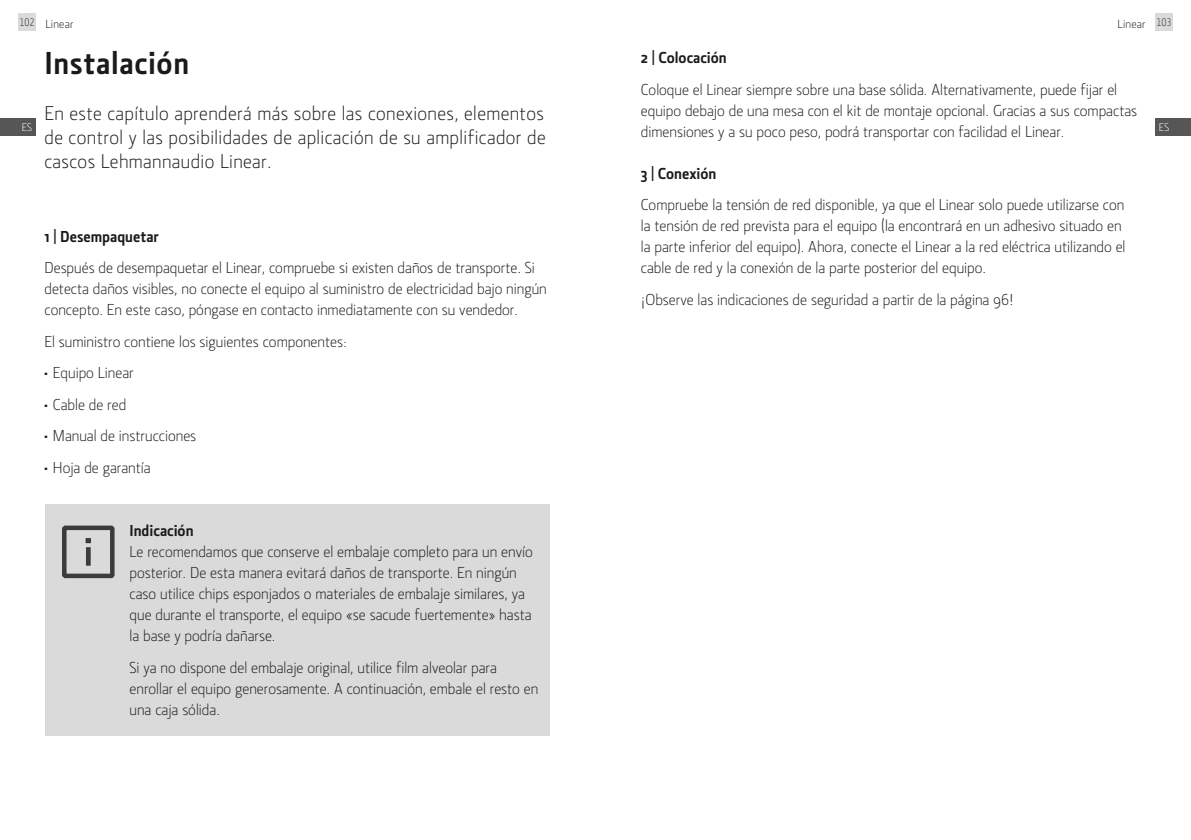
<style>
.page{position:relative;width:1191px;height:840px;background:#fff}
.page>*{position:absolute;margin:0;border:0;box-sizing:border-box;transform-origin:0 0}
.t1{font:700 32px "Section";letter-spacing:.02em;color:#1a1a18}
.t2{font:300 20px/24px "Section";letter-spacing:.02em;color:#1a1a18;text-align:justify}
.t3{font:300 16px/21px "Section";color:#1a1a18}
.t4{font:700 16px "Section";color:#1a1a18}
.t5{font:300 12px "Section";letter-spacing:.02em;color:#1a1a18}
.t6{font:11px "Section Light Caps";color:#fff}
.t7{font:300 4.8px "Section";color:#1a1a18}
.s1{font-family:"Section Light Caps";font-weight:400;font-size:11px}
</style>
<div class="page">
<div style="left:45px;top:504px;width:505px;height:231px;background:#dadada"></div>
<svg style="left:62px;top:525px;width:53px;height:53px"></svg>
<div style="left:18px;top:14px;width:17px;height:17px;background:#dadada"></div>
<div style="left:0;top:118px;width:35px;height:17px;background:#565656"></div>
<div style="left:1155px;top:14px;width:17px;height:17px;background:#dadada"></div>
<div style="left:1155px;top:118px;width:36px;height:17px;background:#565656"></div>
<p class="t5" style="left:19px;top:17px;width:56px"><span class="s1">102</span> Linear</p>
<p class="t6" style="left:22px;top:121px;width:12px">ES</p>
<h1 class="t1" style="left:44px;top:44px;width:146px">Instalación</h1>
<p class="t2" style="left:44px;top:101px;width:503px">En este capítulo aprenderá más sobre las conexiones, elementos de control y las posibilidades de aplicación de su amplificador de cascos Lehmannaudio Linear.</p>
<p class="t4" style="left:44px;top:227px;width:116px">1 | Desempaquetar</p>
<p class="t3" style="left:44px;top:257px;width:504px">Después de desempaquetar el Linear, compruebe si existen daños de transporte. Si detecta daños visibles, no conecte el equipo al suministro de electricidad bajo ningún concepto. En este caso, póngase en contacto inmediatamente con su vendedor.</p>
<p class="t3" style="left:44px;top:331px;width:304px">El suministro contiene los siguientes componentes:</p>
<p class="t7" style="left:44px;top:371px;width:5px">≠</p>
<p class="t3" style="left:53px;top:362px;width:82px">Equipo Linear</p>
<p class="t7" style="left:44px;top:402px;width:5px">≠</p>
<p class="t3" style="left:53px;top:394px;width:75px">Cable de red</p>
<p class="t7" style="left:44px;top:434px;width:5px">≠</p>
<p class="t3" style="left:53px;top:425px;width:145px">Manual de instrucciones</p>
<p class="t7" style="left:44px;top:465px;width:5px">≠</p>
<p class="t3" style="left:53px;top:457px;width:99px">Hoja de garantía</p>
<p class="t4" style="left:130px;top:521px;width:65px">Indicación</p>
<p class="t3" style="left:130px;top:541px;width:405px">Le recomendamos que conserve el embalaje completo para un envío posterior. De esta manera evitará daños de transporte. En ningún caso utilice chips esponjados o materiales de embalaje similares, ya que durante el transporte, el equipo «se sacude fuertemente» hasta la base y podría dañarse.</p>
<p class="t3" style="left:130px;top:656px;width:410px">Si ya no dispone del embalaje original, utilice film alveolar para enrollar el equipo generosamente. A continuación, embale el resto en una caja sólida.</p>
<p class="t5" style="left:1117px;top:17px;width:56px">Linear <span class="s1">103</span></p>
<p class="t4" style="left:641px;top:48px;width:87px">2 | Colocación</p>
<p class="t3" style="left:641px;top:79px;width:498px">Coloque el Linear siempre sobre una base sólida. Alternativamente, puede fijar el equipo debajo de una mesa con el kit de montaje opcional. Gracias a sus compactas dimensiones y a su poco peso, podrá transportar con facilidad el Linear.</p>
<p class="t4" style="left:641px;top:164px;width:77px">3 | Conexión</p>
<p class="t3" style="left:641px;top:194px;width:486px">Compruebe la tensión de red disponible, ya que el Linear solo puede utilizarse con la tensión de red prevista para el equipo (la encontrará en un adhesivo situado en la parte inferior del equipo). Ahora, conecte el Linear a la red eléctrica utilizando el cable de red y la conexión de la parte posterior del equipo.</p>
<p class="t3" style="left:641px;top:289px;width:374px">¡Observe las indicaciones de seguridad a partir de la página 96!</p>
<p class="t6" style="left:1158px;top:120px;width:12px">ES</p>
</div>
